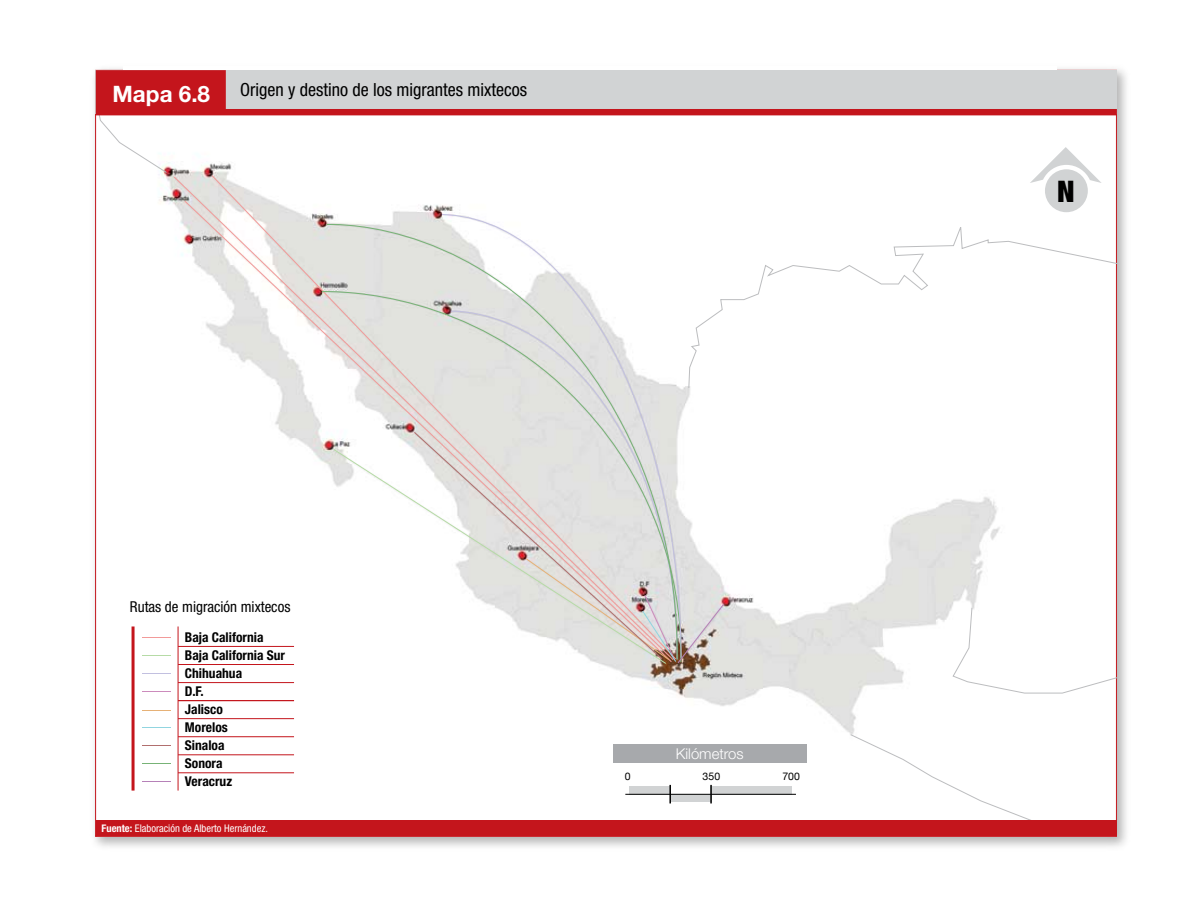
<style>
.page{position:relative;width:1191px;height:915px;background:#fff}
.page>*{position:absolute;margin:0;border:0;box-sizing:border-box;transform-origin:0 0}
.t1{font:900 condensed 29.55px "Helvetica Neue";color:#000}
.t2{font:700 22.65px "Helvetica Neue";color:#fff}
.t3{font:condensed 18.15px "Helvetica Neue";color:#000}
.t4{font:condensed 15px "Helvetica Neue";color:#000}
.t5{font:300 14.85px "Helvetica Neue";color:#fff}
.t6{font:700 condensed 13.5px/18px "Helvetica Neue";color:#000}
.t7{font:condensed 10.5px "Helvetica Neue";color:#fff}
.t8{font:10.5px "Helvetica Neue";color:#000}
.s1{font-weight:700}
</style>
<div class="page">
<img style="left:94px;top:68px;width:1033px;height:779px">
<div style="left:96px;top:70px;width:1020px;height:766px;background:#fff"></div>
<img style="left:124px;top:68px;width:932px;height:736px">
<svg style="left:1029px;top:147px;width:72px;height:36px"></svg>
<div style="left:1045px;top:169px;width:42px;height:43px;background:#d1d3d4;border-radius:50%"></div>
<svg style="left:952px;top:606px;width:165px;height:87px"></svg>
<svg style="left:849px;top:733px;width:200px;height:87px"></svg>
<svg style="left:95px;top:97px;width:72px;height:76px"></svg>
<svg style="left:688px;top:224px;width:430px;height:164px"></svg>
<div style="left:96px;top:820px;width:1020px;height:16px;background:#c4151c"></div>
<svg style="left:96px;top:70px;width:1020px;height:45px;background:#cda4a7"></svg>
<div style="left:613px;top:743px;width:193px;height:19px;background:#a7a9ac"></div>
<div style="left:629px;top:786px;width:41px;height:8px;background:#d1d3d4"></div>
<div style="left:711px;top:786px;width:81px;height:8px;background:#d1d3d4"></div>
<svg style="left:671px;top:794px;width:39px;height:7px"></svg>
<hr style="left:625px;top:793px;width:171px;height:1px;background:#000">
<svg style="left:669px;top:784px;width:2px;height:19px"></svg>
<svg style="left:710px;top:784px;width:2px;height:19px"></svg>
<svg style="left:143px;top:637px;width:28px;height:1px"></svg>
<svg style="left:143px;top:655px;width:28px;height:1px"></svg>
<svg style="left:143px;top:673px;width:28px;height:1px"></svg>
<svg style="left:143px;top:691px;width:28px;height:1px"></svg>
<svg style="left:143px;top:727px;width:28px;height:1px"></svg>
<svg style="left:143px;top:745px;width:28px;height:1px"></svg>
<svg style="left:143px;top:763px;width:28px;height:1px"></svg>
<svg style="left:143px;top:781px;width:28px;height:1px"></svg>
<svg style="left:143px;top:709px;width:28px;height:1px"></svg>
<hr style="left:178px;top:664px;width:116px;height:1px;background:#c4151c">
<hr style="left:178px;top:682px;width:116px;height:1px;background:#c4151c">
<hr style="left:178px;top:700px;width:116px;height:1px;background:#c4151c">
<hr style="left:178px;top:718px;width:116px;height:1px;background:#c4151c">
<hr style="left:178px;top:736px;width:116px;height:1px;background:#c4151c">
<hr style="left:178px;top:754px;width:116px;height:1px;background:#c4151c">
<hr style="left:178px;top:772px;width:116px;height:1px;background:#c4151c">
<hr style="left:178px;top:626px;width:1px;height:164px;background:#c4151c">
<hr style="left:131px;top:626px;width:3px;height:164px;background:#c4151c">
<svg style="left:173px;top:176px;width:148px;height:484px"></svg>
<svg style="left:211px;top:174px;width:465px;height:485px"></svg>
<svg style="left:326px;top:216px;width:199px;height:443px"></svg>
<svg style="left:440px;top:213px;width:242px;height:445px"></svg>
<svg style="left:525px;top:557px;width:199px;height:106px;background:#dcd8d5"></svg>
<h2 class="t2" style="left:113px;top:80px;width:99px">Mapa 6.8</h2>
<h3 class="t3" style="left:240px;top:79px;width:288px">Origen y destino de los migrantes mixtecos</h3>
<p class="t4" style="left:130px;top:598px;width:162px">Rutas de migración mixtecos</p>
<p class="t6" style="left:185px;top:628px;width:102px">Baja California<br>Baja California Sur<br>Chihuahua<br>D.F.<br>Jalisco<br>Morelos<br>Sinaloa<br>Sonora<br>Veracruz</p>
<p class="t7" style="left:102px;top:822px;width:168px"><span class="s1">Fuente:</span> Elaboración de Alberto Hernández.</p>
<p class="t5" style="left:676px;top:744px;width:69px">Kilómetros</p>
<p class="t8" style="left:625px;top:769px;width:7px">0</p>
<p class="t8" style="left:702px;top:769px;width:19px">350</p>
<p class="t8" style="left:782px;top:769px;width:19px">700</p>
<h1 class="t1" style="left:1057px;top:173px;width:19px">N</h1>
</div>
